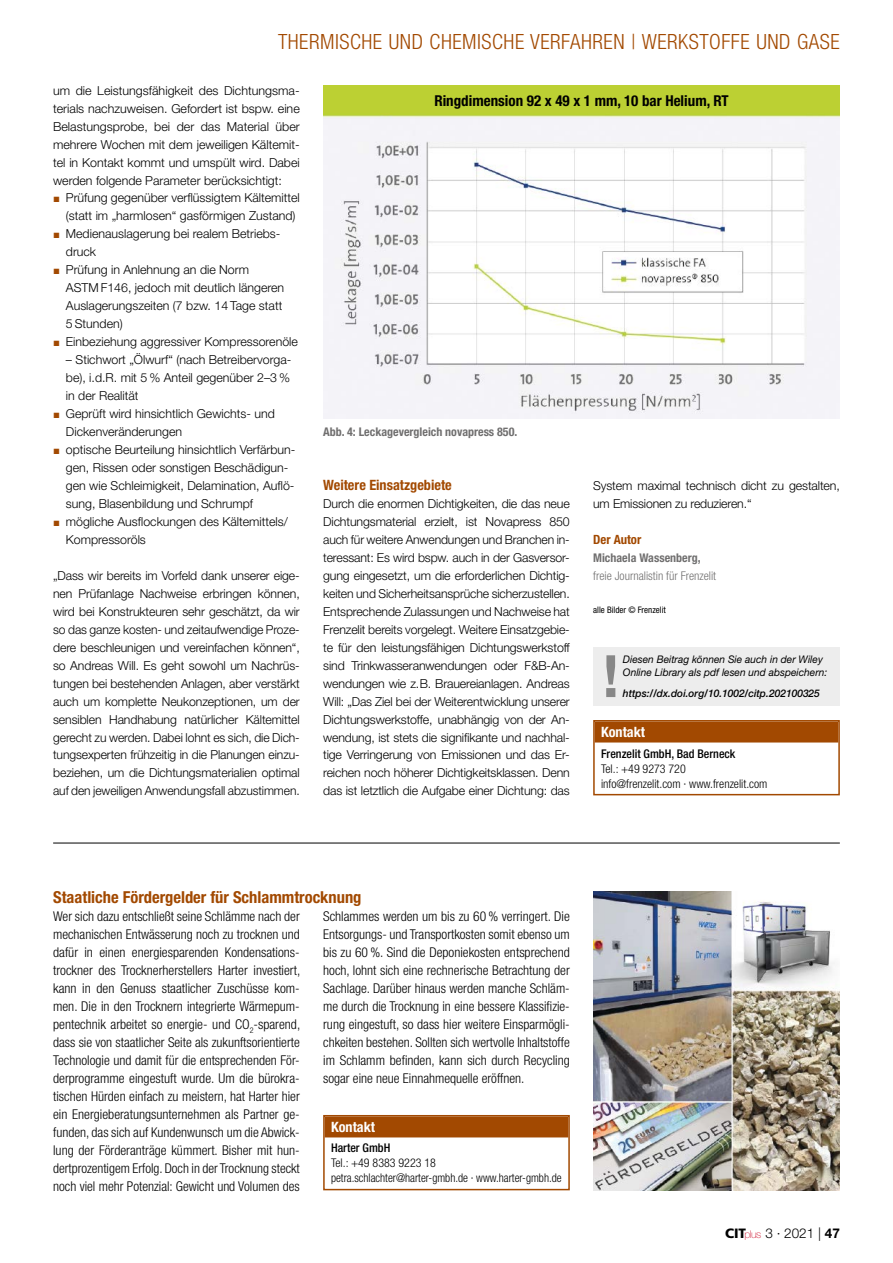
<style>
.page{position:relative;width:893px;height:1263px;background:#fff}
.page>*{position:absolute;margin:0;border:0;box-sizing:border-box;transform-origin:0 0}
.t1{font:300 condensed 21px "Helvetica Neue LT Std";letter-spacing:.025em;color:#a24901}
.t2{font:700 condensed 16.5px "Helvetica Neue LT Std";color:#a24901}
.t3{font:700 condensed 15px "Helvetica Neue LT Std";color:#000}
.t4{font:700 condensed 14.25px "Helvetica Neue LT Std";color:#a24901}
.t5{font:700 condensed 14.25px "Helvetica Neue LT Std";color:#fff}
.t6{font:300 condensed 13.5px/18px "Helvetica Neue LT Std";color:#000;text-align:justify}
.t7{font:300 13.5px "Helvetica Neue LT Std";color:#000}
.t8{font:700 condensed 12.75px "Helvetica Neue LT Std";color:#a24901}
.t9{font:300 12.3px/18px "Helvetica Neue LT Std";color:#000}
.t10{font:300 condensed 12px/15px "Helvetica Neue LT Std";color:#000}
.t11{font:700 condensed 12px "Helvetica Neue LT Std";color:#706f6f}
.t12{font:500 condensed 12px "Helvetica Neue LT Std";color:#000}
.t13{font:300 condensed 12px "Helvetica Neue LT Std";color:#706f6f}
.t14{font:italic 10.5px/13.5px "Helvetica Neue LT Std";color:#000}
.t15{font:italic 500 10.5px "Helvetica Neue LT Std";color:#000}
.t16{font:condensed 9px "Helvetica Neue LT Std";color:#000}
.s1{color:#a24901}
.s2{font-family:"Frutiger LT Com";font-weight:900}
.s3{font-weight:100;font-size:10.65px;color:#ce1531}
.s4{font-weight:700}
</style>
<div class="page">
<div style="left:595px;top:721px;width:243px;height:21px;background:#a24901"></div>
<div style="left:593px;top:720px;width:247px;height:75px;border:2px solid #a24901"></div>
<div style="left:593px;top:647px;width:247px;height:58px;background:#ededed"></div>
<svg style="left:606px;top:655px;width:9px;height:42px"></svg>
<img style="left:323px;top:113px;width:517px;height:305px">
<div style="left:323px;top:85px;width:517px;height:28px;background:#bcd033"></div>
<div style="left:325px;top:1116px;width:243px;height:21px;background:#a24901"></div>
<div style="left:323px;top:1115px;width:247px;height:75px;border:2px solid #a24901"></div>
<img style="left:593px;top:891px;width:247px;height:299px">
<hr style="left:53px;top:843px;width:787px;height:1px;background:#000">
<h1 class="t1" style="left:278px;top:29px;width:22px">Thermische</h1>
<h1 class="t1" style="left:389px;top:29px;width:12px">und</h1>
<h1 class="t1" style="left:430px;top:29px;width:23px">Chemische</h1>
<h1 class="t1" style="left:530px;top:29px;width:22px">Verfahren</h1>
<h1 class="t1" style="left:631px;top:29px;width:38px">| Werkstoffe</h1>
<h1 class="t1" style="left:756px;top:29px;width:12px">und</h1>
<h1 class="t1" style="left:797px;top:29px;width:21px">Gase</h1>
<p class="t9" style="left:53px;top:81px;width:248px;text-align:justify">um die Leistungsfähigkeit des Dichtungsma&shy;terials nachzuweisen. Gefordert ist bspw. eine Belastungsprobe, bei der das Material über mehrere Wochen mit dem jeweiligen Kältemit&shy;tel in Kontakt kommt und umspült wird. Dabei werden folgende Parameter berücksichtigt:</p>
<p class="t9" style="left:66px;top:189px;width:235px;text-indent:-13px"><span class="s1">▪</span> Prüfung gegenüber verflüssigtem Kältemittel (statt im „harmlosen“ gasförmigen Zustand)</p>
<p class="t9" style="left:66px;top:225px;width:216px;text-indent:-13px"><span class="s1">▪</span> Medienauslagerung bei realem Betriebs&shy;druck</p>
<p class="t9" style="left:66px;top:261px;width:220px;text-indent:-13px"><span class="s1">▪</span> Prüfung in Anlehnung an die Norm<br>ASTM F146, jedoch mit deutlich längeren<br>Auslagerungszeiten (7 bzw. 14 Tage statt<br>5 Stunden)</p>
<p class="t9" style="left:53px;top:333px;width:246px"><span class="s1">▪</span> Einbeziehung aggressiver Kompressorenöle</p>
<p class="t9" style="left:66px;top:351px;width:227px;text-align:justify">– Stichwort „Ölwurf“ (nach Betreibervorga&shy;be), i.d.R. mit 5 % Anteil gegenüber 2–3 % in der Realität</p>
<p class="t9" style="left:66px;top:404px;width:211px;text-indent:-13px"><span class="s1">▪</span> Geprüft wird hinsichtlich Gewichts- und<br>Dickenveränderungen</p>
<p class="t9" style="left:66px;top:440px;width:231px;text-indent:-13px"><span class="s1">▪</span> optische Beurteilung hinsichtlich Verfärbun&shy;gen, Rissen oder sonstigen Beschädigun&shy;gen wie Schleimigkeit, Delamination, Auflö&shy;sung, Blasenbildung und Schrumpf</p>
<p class="t9" style="left:66px;top:512px;width:224px;text-indent:-13px"><span class="s1">▪</span> mögliche Ausflockungen des Kältemittels/<br>Kompressoröls</p>
<p class="t9" style="left:53px;top:566px;width:248px;text-align:justify">„Dass wir bereits im Vorfeld dank unserer eige&shy;nen Prüfanlage Nachweise erbringen können, wird bei Konstrukteuren sehr geschätzt, da wir so das ganze kosten- und zeitaufwendige Proze&shy;dere beschleunigen und vereinfachen können“, so Andreas Will. Es geht sowohl um Nachrüs&shy;tungen bei bestehenden Anlagen, aber verstärkt auch um komplette Neukonzeptionen, um der sensiblen Handhabung natürlicher Kältemittel gerecht zu werden. Dabei lohnt es sich, die Dich&shy;tungsexperten frühzeitig in die Planungen einzu&shy;beziehen, um die Dichtungsmaterialien optimal auf den jeweiligen Anwendungsfall abzustimmen.</p>
<p class="t3" style="left:434px;top:92px;width:296px">Ringdimension 92 x 49 x 1 mm, 10 bar Helium, RT</p>
<p class="t11" style="left:323px;top:424px;width:196px">Abb. 4: Leckagevergleich novapress 850.</p>
<p class="t4" style="left:323px;top:476px;width:130px">Weitere Einsatzgebiete</p>
<p class="t9" style="left:323px;top:494px;width:248px;text-align:justify">Durch die enormen Dichtigkeiten, die das neue Dichtungsmaterial erzielt, ist Novapress 850 auch für weitere Anwendungen und Branchen in&shy;teressant: Es wird bspw. auch in der Gasversor&shy;gung eingesetzt, um die erforderlichen Dichtig&shy;keiten und Sicherheitsansprüche sicherzustellen.<br>Entsprechende Zulassungen und Nachweise hat Frenzelit bereits vorgelegt. Weitere Einsatzgebie&shy;te für den leistungsfähigen Dichtungswerkstoff sind Trinkwasseranwendungen oder F&amp;B-An&shy;wendungen wie z.B. Brauereianlagen. Andreas Will: „Das Ziel bei der Weiterentwicklung unserer Dichtungswerkstoffe, unabhängig von der An&shy;wendung, ist stets die signifikante und nachhal&shy;tige Verringerung von Emissionen und das Er&shy;reichen noch höherer Dichtigkeitsklassen. Denn das ist letztlich die Aufgabe einer Dichtung: das</p>
<p class="t9" style="left:593px;top:476px;width:248px">System maximal technisch dicht zu gestalten, um Emissionen zu reduzieren.“</p>
<p class="t8" style="left:593px;top:532px;width:50px">Der Autor</p>
<p class="t11" style="left:593px;top:550px;width:109px">Michaela Wassenberg,</p>
<p class="t13" style="left:593px;top:569px;width:124px">freie Journalistin für Frenzelit</p>
<p class="t16" style="left:593px;top:604px;width:74px">alle Bilder © Frenzelit</p>
<p class="t14" style="left:623px;top:652px;width:206px">Diesen Beitrag können Sie auch in der Wiley<br>Online Library als pdf lesen und abspeichern:</p>
<p class="t15" style="left:623px;top:687px;width:198px">https://dx.doi.org/10.1002/citp.202100325</p>
<p class="t5" style="left:601px;top:724px;width:46px">Kontakt</p>
<p class="t12" style="left:601px;top:746px;width:136px">Frenzelit GmbH, Bad Berneck</p>
<p class="t10" style="left:601px;top:761px;width:168px">Tel.: +49 9273 720 info@frenzelit.com · www.frenzelit.com</p>
<h2 class="t2" style="left:53px;top:887px;width:310px">Staatliche Fördergelder für Schlammtrocknung</h2>
<p class="t6" style="left:53px;top:907px;width:249px">Wer sich dazu entschließt seine Schlämme nach der mechanischen Entwässerung noch zu trocknen und dafür in einen energiesparenden Kondensations&shy;trockner des Trocknerherstellers Harter investiert, kann in den Genuss staatlicher Zuschüsse kom&shy;men. Die in den Trocknern integrierte Wärmepum&shy;pentechnik arbeitet so energie- und CO<sub>2</sub>-sparend, dass sie von staatlicher Seite als zukunftsorientierte Technologie und damit für die entsprechenden För&shy;derprogramme eingestuft wurde. Um die bürokra&shy;tischen Hürden einfach zu meistern, hat Harter hier ein Energieberatungsunternehmen als Partner ge&shy;funden, das sich auf Kundenwunsch um die Abwick&shy;lung der Förderanträge kümmert. Bisher mit hun&shy;dertprozentigem Erfolg. Doch in der Trocknung steckt noch viel mehr Potenzial: Gewicht und Volumen des</p>
<p class="t6" style="left:323px;top:907px;width:248px">Schlammes werden um bis zu 60 % verringert. Die Entsorgungs- und Transportkosten somit ebenso um bis zu 60 %. Sind die Deponiekosten entsprechend hoch, lohnt sich eine rechnerische Betrachtung der Sachlage. Darüber hinaus werden manche Schläm&shy;me durch die Trocknung in eine bessere Klassifizie&shy;rung eingestuft, so dass hier weitere Einsparmögli&shy;chkeiten bestehen. Sollten sich wertvolle Inhaltstoffe im Schlamm befinden, kann sich durch Recycling sogar eine neue Einnahmequelle eröffnen.</p>
<p class="t5" style="left:331px;top:1118px;width:46px">Kontakt</p>
<p class="t12" style="left:331px;top:1141px;width:61px">Harter GmbH</p>
<p class="t10" style="left:331px;top:1155px;width:232px">Tel.: +49 8383 9223 18 petra.schlachter@harter-gmbh.de · www.harter-gmbh.de</p>
<p class="t7" style="left:725px;top:1224px;width:116px"><span class="s2">CIT</span><span class="s3">plus</span> 3 · 2021 | <span class="s4">47</span></p>
</div>
